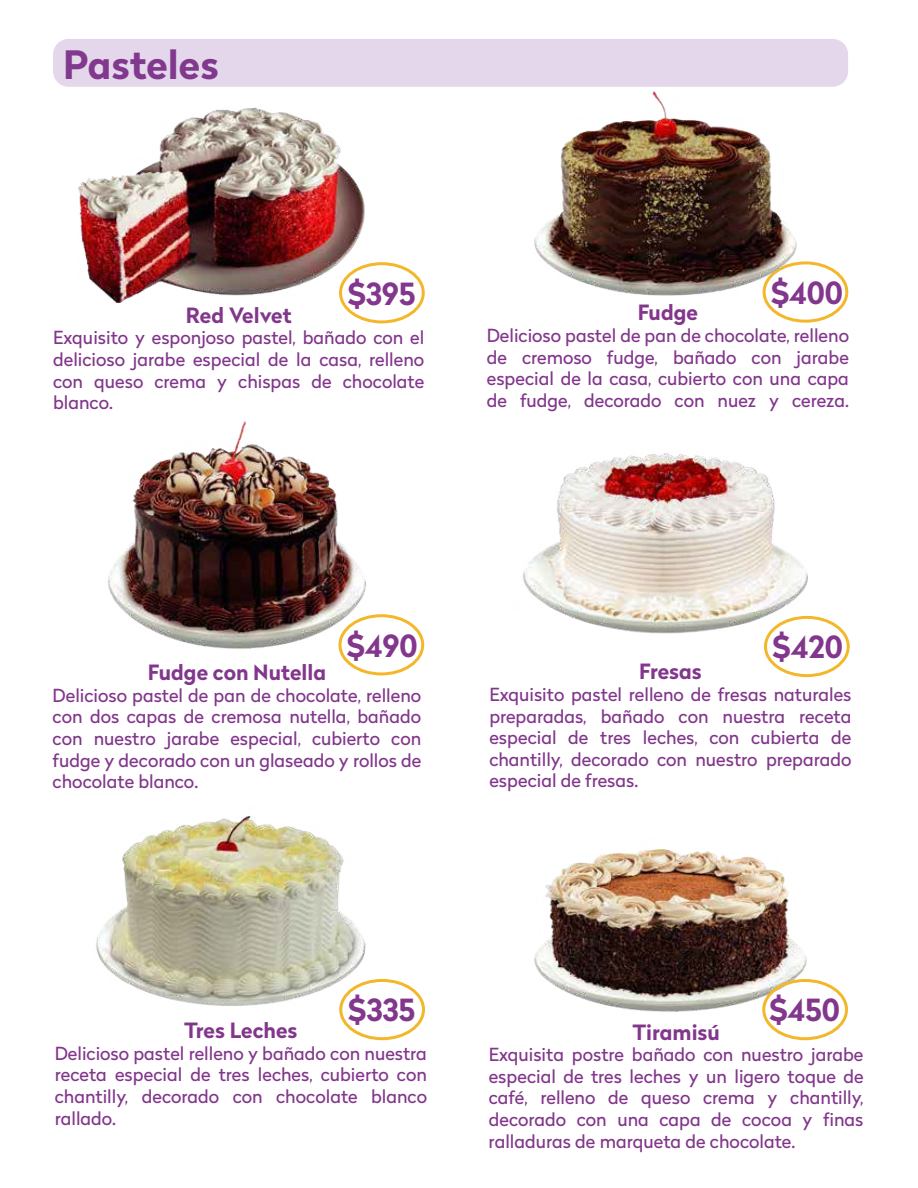
<style>
.page{position:relative;width:918px;height:1188px;background:#fff}
.page>*{position:absolute;margin:0;border:0;box-sizing:border-box;transform-origin:0 0}
.t1{font:700 39px "Radikal";color:#80398c}
.t2{font:700 30.45px "Radikal";color:#82368c}
.t3{font:700 21px "Radikal";color:#82368c}
.t4{font:18px/21.6px "Radikal";color:#82368c;text-align:justify}
</style>
<div class="page">
<div style="left:53px;top:39px;width:795px;height:48px;background:#e4d7eb;border-radius:16px"></div>
<img style="left:523px;top:453px;width:312px;height:212px">
<img style="left:534px;top:849px;width:286px;height:168px">
<div style="left:339px;top:262px;width:86px;height:61px;border:3px solid #f3b729;border-radius:50%"></div>
<div style="left:763px;top:261px;width:85px;height:62px;border:3px solid #f3b729;border-radius:50%"></div>
<div style="left:764px;top:616px;width:86px;height:61px;border:3px solid #f3b729;border-radius:50%"></div>
<div style="left:339px;top:979px;width:86px;height:61px;border:3px solid #f3b729;border-radius:50%"></div>
<div style="left:762px;top:979px;width:86px;height:61px;border:3px solid #f3b729;border-radius:50%"></div>
<img style="left:534px;top:91px;width:277px;height:218px">
<img style="left:96px;top:816px;width:306px;height:206px">
<img style="left:78px;top:107px;width:315px;height:196px">
<img style="left:108px;top:421px;width:288px;height:255px">
<h1 class="t1" style="left:63px;top:36px;width:157px">Pasteles</h1>
<h2 class="t2" style="left:348px;top:271px;width:69px">$395</h2>
<h2 class="t2" style="left:771px;top:270px;width:73px">$400</h2>
<p class="t3" style="left:638px;top:297px;width:62px">Fudge</p>
<p class="t4" style="left:487px;top:324px;width:364px">Delicioso pastel de pan de chocolate, relleno de cremoso fudge, bañado con jarabe especial de la casa, cubierto con una capa de fudge, decorado con nuez y cereza.</p>
<p class="t3" style="left:186px;top:300px;width:107px">Red Velvet</p>
<p class="t4" style="left:53px;top:327px;width:373px">Exquisito y esponjoso pastel, bañado con el delicioso jarabe especial de la casa, relleno con queso crema y chispas de chocolate blanco.</p>
<h2 class="t2" style="left:347px;top:623px;width:72px">$490</h2>
<h2 class="t2" style="left:773px;top:625px;width:72px">$420</h2>
<p class="t3" style="left:639px;top:656px;width:64px">Fresas</p>
<p class="t4" style="left:489px;top:683px;width:364px">Exquisito pastel relleno de fresas naturales preparadas, bañado con nuestra receta especial de tres leches, con cubierta de chantilly, decorado con nuestro preparado especial de fresas.</p>
<p class="t3" style="left:148px;top:657px;width:180px">Fudge con Nutella</p>
<p class="t4" style="left:53px;top:684px;width:370px">Delicioso pastel de pan de chocolate, relleno con dos capas de cremosa nutella, bañado con nuestro jarabe especial, cubierto con fudge y decorado con un glaseado y rollos de chocolate blanco.</p>
<h2 class="t2" style="left:348px;top:988px;width:68px">$335</h2>
<h2 class="t2" style="left:769px;top:988px;width:72px">$450</h2>
<p class="t3" style="left:184px;top:1015px;width:115px">Tres Leches</p>
<p class="t4" style="left:55px;top:1042px;width:374px">Delicioso pastel relleno y bañado con nuestra receta especial de tres leches, cubierto con chantilly, decorado con chocolate blanco rallado.</p>
<p class="t3" style="left:632px;top:1016px;width:89px">Tiramisú</p>
<p class="t4" style="left:489px;top:1043px;width:377px">Exquisita postre bañado con nuestro jarabe especial de tres leches y un ligero toque de café, relleno de queso crema y chantilly, decorado con una capa de cocoa y finas ralladuras de marqueta de chocolate.</p>
</div>
